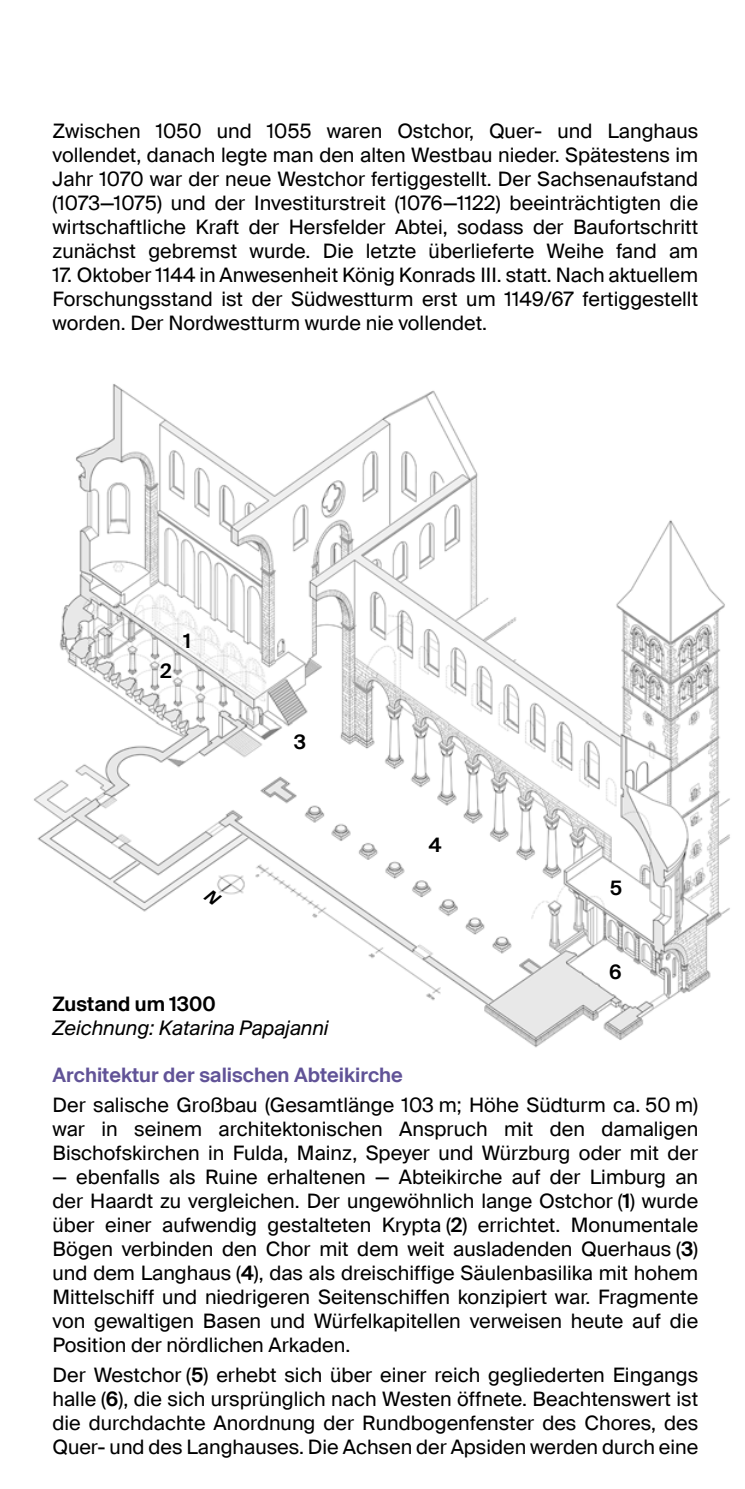
<style>
.page{position:relative;width:745px;height:1489px;background:#fff}
.page>*{position:absolute;margin:0;border:0;box-sizing:border-box;transform-origin:0 0}
.t1{font:20px/24px "Suisse Intl";color:#000;text-align:justify}
.t2{font:600 20px "Suisse Intl";color:#615397}
.t3{font:italic 20px "Suisse Intl";color:#000}
.t4{font:600 20px "Suisse Intl";color:#000}
.s1{font-weight:600}
</style>
<div class="page">
<img style="left:34px;top:384px;width:696px;height:664px">
<svg style="left:203px;top:890px;width:19px;height:14px"></svg>
<p class="t1" style="left:52px;top:119px;width:646px">Zwischen 1050 und 1055 waren Ostchor, Quer- und Langhaus vollendet, danach legte man den alten Westbau nieder. Spätestens im Jahr 1070 war der neue Westchor fertiggestellt. Der Sachsenaufstand (1073—1075) und der Investiturstreit (1076—1122) beeinträchtigten die wirtschaftliche Kraft der Hersfelder Abtei, sodass der Baufortschritt zunächst gebremst wurde. Die letzte überlieferte Weihe fand am</p>
<p class="t1" style="left:52px;top:263px;width:646px">17. Oktober 1144 in Anwesenheit König Konrads III. statt. Nach aktuellem Forschungsstand ist der Südwestturm erst um 1149/67 fertiggestellt worden. Der Nordwestturm wurde nie vollendet.</p>
<p class="t4" style="left:160px;top:659px;width:13px">2</p>
<p class="t4" style="left:183px;top:629px;width:9px">1</p>
<p class="t4" style="left:293px;top:730px;width:14px">3</p>
<p class="t4" style="left:428px;top:833px;width:14px">4</p>
<p class="t4" style="left:609px;top:876px;width:14px">5</p>
<p class="t4" style="left:608px;top:960px;width:14px">6</p>
<p class="t4" style="left:52px;top:992px;width:165px">Zustand um 1300</p>
<p class="t3" style="left:52px;top:1016px;width:277px">Zeichnung: Katarina Papajanni</p>
<p class="t2" style="left:52px;top:1063px;width:351px">Architektur der salischen Abteikirche</p>
<p class="t1" style="left:52px;top:1093px;width:646px">Der salische Großbau (Gesamtlänge 103 m; Höhe Südturm ca. 50 m) war in seinem architektonischen Anspruch mit den damaligen Bischofskirchen in Fulda, Mainz, Speyer und Würzburg oder mit der</p>
<p class="t1" style="left:52px;top:1165px;width:646px">— ebenfalls als Ruine erhaltenen — Abteikirche auf der Limburg an der Haardt zu vergleichen. Der ungewöhnlich lange Ostchor (<span class="s1">1</span>) wurde über einer aufwendig gestalteten Krypta (<span class="s1">2</span>) errichtet. Monumentale Bögen verbinden den Chor mit dem weit ausladenden Querhaus (<span class="s1">3</span>) und dem Langhaus (<span class="s1">4</span>), das als dreischiffige Säulenbasilika mit hohem Mittelschiff und niedrigeren Seitenschiffen konzipiert war. Fragmente von gewaltigen Basen und Würfelkapitellen verweisen heute auf die Position der nördlichen Arkaden.</p>
<p class="t1" style="left:52px;top:1363px;width:646px">Der Westchor (<span class="s1">5</span>) erhebt sich über einer reich gegliederten Eingangs halle (<span class="s1">6</span>), die sich ursprünglich nach Westen öffnete. Beachtenswert ist die durchdachte Anordnung der Rundbogenfenster des Chores, des Quer- und des Langhauses. Die Achsen der Apsiden werden durch eine</p>
</div>
